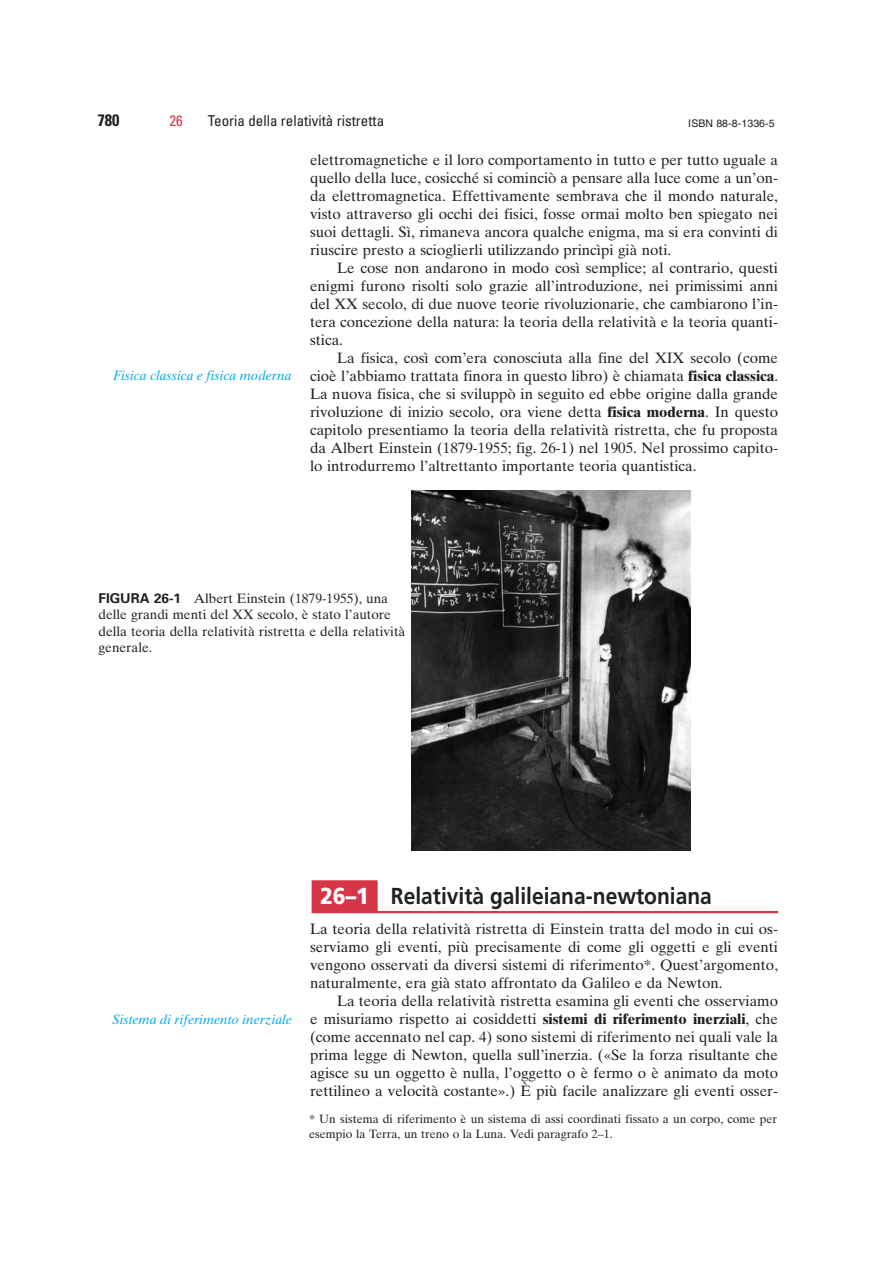
<style>
.page{position:relative;width:893px;height:1263px;background:#fff}
.page>*{position:absolute;margin:0;border:0;box-sizing:border-box;transform-origin:0 0}
.t1{font:700 23.1px "Frutiger";color:#231f20;scale:.91 1}
.t2{font:15px/18px "Times Ten";color:#231f20;text-align:justify}
.t3{font:condensed 15px "Univers";color:#231f20}
.t4{font:13.5px/16.5px "Times Ten";color:#231f20}
.t5{font:italic 13.5px "I Times Ten";color:#00adef}
.t6{font:12px/15px "Times Ten";color:#231f20}
.t7{font:10.5px "Helvetica";letter-spacing:.01em;color:#231f20}
.s1{font-weight:700;font-size:16.5px}
.s2{color:#fff}
.s3{color:#d63647}
.s4{font-weight:700}
.s5{font-family:"Univers";font-weight:700}
.s6{font-weight:900;color:#fff}
</style>
<div class="page">
<hr style="left:311px;top:911px;width:467px;height:2px;background:#d63647">
<div style="left:312px;top:881px;width:65px;height:30px;background:#d63647"></div>
<div style="left:311px;top:880px;width:66px;height:32px;border:2px solid #d63647"></div>
<img style="left:411px;top:490px;width:279px;height:360px">
<p class="t3" style="left:98px;top:115px;width:288px"><span class="s1">780</span><span class="s2">MMMM</span><span class="s3">26</span><span class="s2">MM</span>Teoria della relatività ristretta</p>
<p class="t7" style="left:688px;top:119px;width:88px">ISBN 88-8-1336-5</p>
<p class="t5" style="left:113px;top:371px;width:180px">Fisica classica e fisica moderna</p>
<p class="t2" style="left:310px;top:152px;width:469px">elettromagnetiche e il loro comportamento in tutto e per tutto uguale a quello della luce, cosicché si cominciò a pensare alla luce come a un’on&shy;da elettromagnetica. Effettivamente sembrava che il mondo naturale, visto attraverso gli occhi dei fisici, fosse ormai molto ben spiegato nei suoi dettagli. Sì, rimaneva ancora qualche enigma, ma si era convinti di riuscire presto a scioglierli utilizzando princìpi già noti.</p>
<p class="t2" style="left:310px;top:260px;width:469px;text-indent:27px">Le cose non andarono in modo così semplice; al contrario, questi enigmi furono risolti solo grazie all’introduzione, nei primissimi anni del XX secolo, di due nuove teorie rivoluzionarie, che cambiarono l’in&shy;tera concezione della natura: la teoria della relatività e la teoria quanti&shy;stica.</p>
<p class="t2" style="left:310px;top:350px;width:469px;text-indent:27px">La fisica, così com’era conosciuta alla fine del XIX secolo (come cioè l’abbiamo trattata finora in questo libro) è chiamata <span class="s4">fisica classica</span>.<br>La nuova fisica, che si sviluppò in seguito ed ebbe origine dalla grande rivoluzione di inizio secolo, ora viene detta <span class="s4">fisica moderna</span>. In questo capitolo presentiamo la teoria della relatività ristretta, che fu proposta da Albert Einstein (1879-1955; fig. 26-1) nel 1905. Nel prossimo capito&shy;lo introdurremo l’altrettanto importante teoria quantistica.</p>
<p class="t4" style="left:99px;top:591px;width:308px"><span class="s5">FIGURA 26-1</span><span class="s2">M</span>Albert Einstein (1879-1955), una delle grandi menti del XX secolo, è stato l’autore della teoria della relatività ristretta e della relatività generale.</p>
<p class="t5" style="left:112px;top:1014px;width:181px">Sistema di riferimento inerziale</p>
<h1 class="t1" style="left:320px;top:887px;width:432px"><span class="s6">26–1</span> <span class="s2">S</span>Relatività galileiana-newtoniana</h1>
<p class="t2" style="left:310px;top:922px;width:469px">La teoria della relatività ristretta di Einstein tratta del modo in cui os&shy;serviamo gli eventi, più precisamente di come gli oggetti e gli eventi vengono osservati da diversi sistemi di riferimento*. Quest’argomento, naturalmente, era già stato affrontato da Galileo e da Newton.</p>
<p class="t2" style="left:310px;top:994px;width:469px;text-indent:27px">La teoria della relatività ristretta esamina gli eventi che osserviamo e misuriamo rispetto ai cosiddetti <span class="s4">sistemi di riferimento inerziali</span>, che (come accennato nel cap. 4) sono sistemi di riferimento nei quali vale la prima legge di Newton, quella sull’inerzia. («Se la forza risultante che agisce su un oggetto è nulla, l’oggetto o è fermo o è animato da moto rettilineo a velocità costante».) È più facile analizzare gli eventi osser-</p>
<p class="t6" style="left:309px;top:1112px;width:469px">* Un sistema di riferimento è un sistema di assi coordinati fissato a un corpo, come per esempio la Terra, un treno o la Luna. Vedi paragrafo 2–1.</p>
</div>
